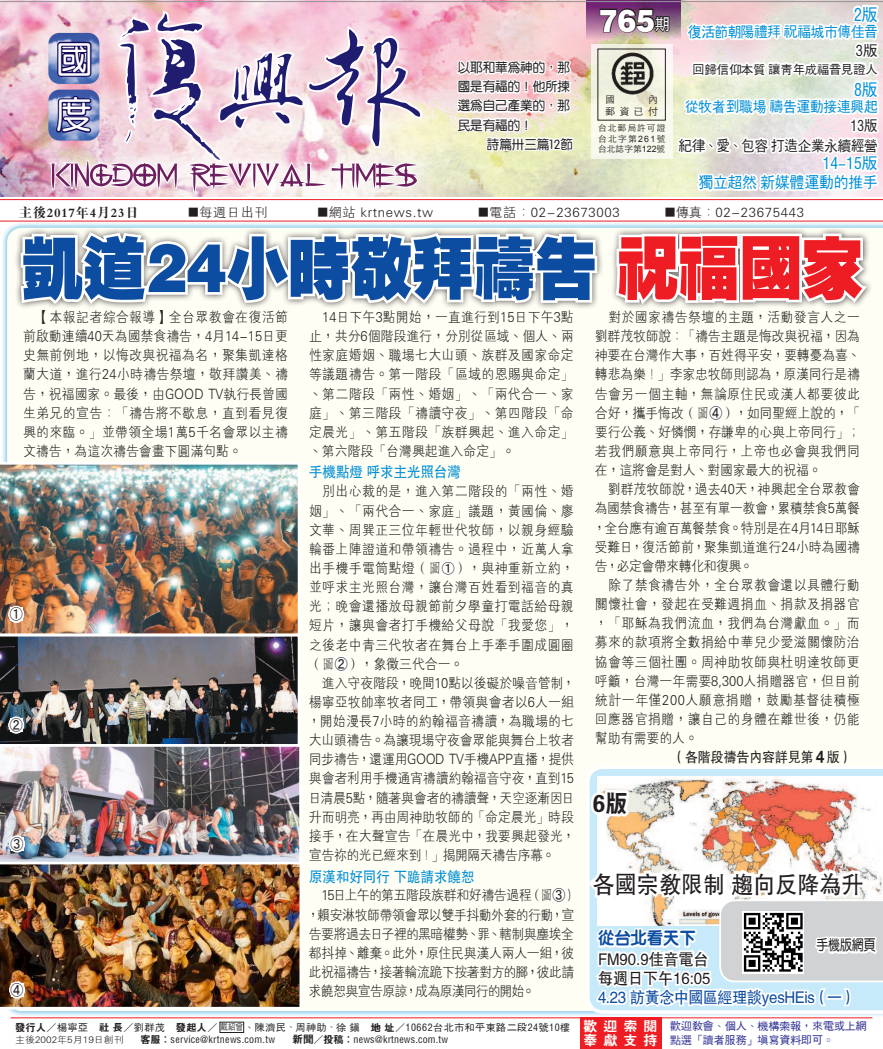
<style>
.page{position:relative;width:883px;height:1049px;background:#fff}
.page>*{position:absolute;margin:0;border:0;box-sizing:border-box;transform-origin:0 0}
.t1{font:67.5px "FZCCHB B51 0";color:#0d4da1;scale:.91 1}
.t2{font:37.75px/55.4px "DF Yuan Std W5";color:#fff}
.t3{font:31.25px "FZCCHB B51 0";color:#fff;scale:.9 1}
.t4{font:24.25px "FZHTB B51 0";color:#231f20;scale:.91 1}
.t5{font:24.25px "FZH4 B B51 0";color:#231f20;scale:.91 1}
.t6{font:17.5px "FZY4 B B51 0";color:#0d4da1;scale:.93 1}
.t7{font:17.5px "FZPHB B51 0";color:#008fd5;scale:.9 1}
.t8{font:16.25px "FZHTB B51 0";letter-spacing:-.02em;color:#0d4da1;scale:.93 1}
.t9{font:16.25px/19.1px "FZHTB B51 0";color:#231f20;scale:.93 1}
.t10{font:16.25px/18.8px "FZPHB B51 0";color:#008fd5;text-align:right}
.t11{font:15px "FZPHB B51 0";letter-spacing:-.005em;color:#008fd5;scale:.9 1}
.t12{font:15px/20px "FZPHB B51 0";letter-spacing:-.015em;color:#231f20;text-align:right;scale:.9 1}
.t13{font:15px "FZPHB B51 0";letter-spacing:-.015em;color:#231f20}
.t14{font:14.88px "FZHTB B51 0";color:#008fd5;scale:.91 1}
.t15{font:14.88px "FZY3 B B51 0";color:#231f20;scale:.79 1}
.t16{font:14.12px/19.1px "FZXH1 B B51 0";letter-spacing:.005em;color:#231f20;text-align:justify;scale:.91 1}
.t17{font:14.12px/19.1px "FZXH1 B B51 0";letter-spacing:-.035em;color:#231f20;scale:.91 1}
.t18{font:14.12px "FZHTB B51 0";color:#231f20;scale:.91 1}
.t19{font:14.12px "MS P Mincho";color:#231f20;scale:.91 1}
.t20{font:13.75px/14.4px "FZH4 B B51 0";letter-spacing:.445em;color:#fff}
.t21{font:13.25px "FZXH1 B B51 0";letter-spacing:.05em;color:#231f20}
.t22{font:13.25px "FZDBSB B51 0";letter-spacing:.05em;color:#231f20}
.t23{font:13.12px/19.1px "FZY3 B B51 0";color:#231f20;text-align:justify;scale:.95 1}
.t24{font:12.5px "FZPHB B51 0";color:#231f20}
.t25{font:11.25px/13.5px "FZPHB B51 0";color:#2e3092}
.t26{font:10px "FZPHB B51 0";letter-spacing:.04em;color:#231f20}
.t27{font:10px "FZPHB B51 0";letter-spacing:.02em;color:#231f20}
.t28{font:500 10px/12px "Lin Gothic";color:#231f20;text-align:right}
.t29{font:9.38px "FZXH1 B B51 0";color:#231f20;scale:1.07 1}
.t30{font:500 8.75px/10.5px "Lin Gothic";letter-spacing:.115em;color:#231f20;text-align:justify}
.s1{font-family:"FZPHB B51 0";font-size:16.25px}
.s2{font-family:"Arial";font-weight:400}
.s3{font-size:11.38px}
.s4{color:#ee1d23}
.s5{font-family:"FZFSB B51 0"}
.s6{font-family:"MS P Mincho";font-size:13.12px}
.s7{font-family:"MS P Mincho"}
.s8{font-family:"FZH4 B B51 0"}
.s9{font-size:8.88px;color:#3e3e3f}
.s10{font-size:8.75px}
.s11{font-family:"FZH4 B B51 0";font-size:10.62px}
</style>
<div class="page">
<img style="left:0;top:0;width:882px;height:196px">
<svg style="left:586px;top:0;width:12px;height:43px"></svg>
<img style="left:428px;top:0;width:17px;height:186px">
<img style="left:25px;top:137px;width:416px;height:59px">
<svg style="left:46px;top:0;width:382px;height:196px;background:#d2b8cc"></svg>
<svg style="left:591px;top:44px;width:81px;height:114px"></svg>
<hr style="left:0;top:221px;width:882px;height:1px;background:#ee1d23">
<div style="left:579px;top:1018px;width:82px;height:31px;background:#ee1d23"></div>
<hr style="left:0;top:1px;width:882px;height:1px;background:#939598">
<hr style="left:0;top:199px;width:882px;height:1px;background:#ee1d23">
<div style="left:7px;top:228px;width:875px;height:783px;background:#fffef4"></div>
<svg style="left:598px;top:0;width:284px;height:195px"></svg>
<svg style="left:455px;top:0;width:119px;height:154px"></svg>
<svg style="left:437px;top:558px;width:21px;height:20px"></svg>
<svg style="left:330px;top:653px;width:22px;height:22px"></svg>
<svg style="left:542px;top:885px;width:27px;height:21px"></svg>
<svg style="left:705px;top:397px;width:21px;height:27px"></svg>
<img style="left:0;top:462px;width:300px;height:172px">
<div style="left:14px;top:226px;width:859px;height:84px;background:#231f20;opacity:.75"></div>
<svg style="left:13px;top:228px;width:586px;height:80px"></svg>
<svg style="left:611px;top:220px;width:261px;height:89px"></svg>
<img style="left:0;top:865px;width:302px;height:144px">
<svg style="left:6px;top:604px;width:21px;height:21px"></svg>
<img style="left:0;top:634px;width:302px;height:231px">
<svg style="left:7px;top:974px;width:21px;height:27px"></svg>
<svg style="left:581px;top:768px;width:301px;height:281px"></svg>
<h2 class="t2" style="left:55px;top:31px;width:55px">國度</h2>
<p class="t23" style="left:457px;top:58px;width:120px">以耶和華為神的，那國是有福的！他所揀選為自己產業的，那民是有福的！</p>
<p class="t23" style="left:487px;top:135px;width:92px">詩篇卅三篇12節</p>
<h3 class="t3" style="left:598px;top:2px;width:80px">765<span class="s1">期</span></h3>
<p class="t28" style="left:605px;top:93px;width:54px">內<br>郵資已付</p>
<p class="t30" style="left:598px;top:122px;width:69px">台北郵局許可證台北字第<span class="s2">261</span>號台北誌字第<span class="s2">122</span>號</p>
<p class="t28" style="left:605px;top:93px;width:12px">國</p>
<p class="t7" style="left:853px;top:4px;width:28px">2版</p>
<p class="t11" style="left:687px;top:23px;width:212px">復活節朝陽禮拜 祝福城市傳佳音</p>
<p class="t13" style="left:855px;top:41px;width:23px">3版</p>
<p class="t24" style="left:692px;top:62px;width:186px">回歸信仰本質 讓青年成福音見證人</p>
<p class="t7" style="left:853px;top:79px;width:28px">8版</p>
<p class="t11" style="left:685px;top:98px;width:215px">從牧者到職場 禱告運動接連興起</p>
<p class="t12" style="left:678px;top:116px;width:223px">13版<br>紀律、愛、包容 打造企業永續經營</p>
<p class="t10" style="left:698px;top:154px;width:181px">14-15版<br>獨立超然 新媒體運動的推手</p>
<p class="t22" style="left:19px;top:205px;width:121px">主後2017年4月23日</p>
<p class="t21" style="left:188px;top:205px;width:82px"><span class="s3">■</span>每週日出刊</p>
<p class="t21" style="left:317px;top:205px;width:118px"><span class="s3">■</span>網站 krtnews.tw</p>
<p class="t21" style="left:478px;top:205px;width:143px"><span class="s3">■</span>電話：02-23673003</p>
<p class="t21" style="left:664px;top:205px;width:141px"><span class="s3">■</span>傳真：02-23675443</p>
<h1 class="t1" style="left:22px;top:227px;width:925px">凱道24小時敬拜禱告 <span class="s4">祝福國家</span></h1>
<p class="t16" style="left:23px;top:308px;width:292px">　【本報記者綜合報導】全台眾教會在復活節前啟動連續40天為國禁食禱告，4月14-15日更史無前例地，以悔改與祝福為名，聚集凱達格蘭大道，進行24小時禱告祭壇，敬拜讚美、禱告，祝福國家。最後，由GOOD TV執行長曾國生弟兄的宣告：「禱告將不歇息，直到看見復興的來臨。」並帶領全場1萬5千名會眾以主禱文禱告，為這次禱告會畫下圓滿句點。</p>
<p class="t16" style="left:309px;top:308px;width:292px">　14日下午3點開始，一直進行到15日下午3點止，共分6個階段進行，分別從區域、個人、兩性家庭婚姻、職場七大山頭、族群及國家命定等議題禱告。第一階段「區域的恩賜與命定」、第二階段「兩性、婚姻」、「兩代合一、家庭」、第三階段「禱讀守夜」、第四階段「命定晨光」、第五階段「族群興起、進入命定」、第六階段「台灣興起進入命定」。</p>
<p class="t14" style="left:309px;top:462px;width:168px">手機點燈 呼求主光照台灣</p>
<p class="t16" style="left:308px;top:482px;width:295px;text-align:left">　別出心裁的是，進入第二階段的「兩性、婚姻」、「兩代合一、家庭」議題，黃國倫、廖文華、周巽正三位年輕世代牧師，以親身經驗輪番上陣證道和帶領禱告。過程中，近萬人拿出手機手電筒點燈<span class="s5">（圖</span><span class="s6">➀</span><span class="s5">）</span>，與神重新立約，並呼求主光照台灣，讓台灣百姓看到福音的真光；晚會還播放母親節前夕學童打電話給母親短片，讓與會者打手機給父母說「我愛您」，之後老中青三代牧者在舞台上手牽手圍成圓圈<span class="s5">（圖</span><span class="s7">➁</span><span class="s5">）</span>，象徵三代合一。<br>　進入守夜階段，晚間10點以後礙於噪音管制，楊寧亞牧帥率牧者同工，帶領與會者以6人一組，開始漫長7小時的約翰福音禱讀，為職場的七大山頭禱告。為讓現場守夜會眾能與舞台上牧者同步禱告，還運用GOOD TV手機APP直播，提供與會者利用手機通宵禱讀約翰福音守夜，直到15日清晨5點，隨著與會者的禱讀聲，天空逐漸因日升而明亮，再由周神助牧師的「命定晨光」時段接手，在大聲宣告「在晨光中，我要興起發光，宣告祢的光已經來到！」揭開隔天禱告序幕。</p>
<p class="t14" style="left:309px;top:866px;width:183px">原漢和好同行 下跪請求饒恕</p>
<p class="t17" style="left:307px;top:886px;width:298px">　15日上午的第五階段族群和好禱告過程<span class="s5">（圖</span><span class="s7">➂</span>），賴安淋牧師帶領會眾以雙手抖動外套的行動，宣告要將過去日子裡的黑暗權勢、罪、轄制與塵埃全都抖掉、離棄。此外，原住民與漢人兩人一組，彼此祝福禱告，接著輪流跪下按著對方的腳，彼此請求饒恕與宣告原諒，成為原漢同行的開始。</p>
<p class="t19" style="left:10px;top:607px;width:16px">➀</p>
<p class="t19" style="left:10px;top:718px;width:16px">➁</p>
<p class="t19" style="left:11px;top:837px;width:16px">➂</p>
<p class="t19" style="left:11px;top:983px;width:16px">➃</p>
<p class="t26" style="left:15px;top:1021px;width:556px"><span class="s8">發行人</span>／楊寧亞　<span class="s8">社 長</span>／劉群茂　<span class="s8">發起人</span>／ <span class="s9">戴紹曾</span>、陳濟民<span class="s10">、</span>周神助<span class="s10">、</span>徐 鎮　<span class="s8">地 址</span>／10662台北市和平東路二段24號10樓</p>
<p class="t29" style="left:15px;top:1034px;width:103px">主後2002年5月19日創刊</p>
<p class="t26" style="left:141px;top:1034px;width:136px"><span class="s8">客服：</span>service@krtnews.com.tw</p>
<p class="t27" style="left:292px;top:1034px;width:157px"><span class="s11">新聞</span><span class="s8">／投稿：</span>news@krtnews.com.tw</p>
<p class="t16" style="left:593px;top:308px;width:295px;text-align:left">　對於國家禱告祭壇的主題，活動發言人之一劉群茂牧師說：「禱告主題是悔改與祝福，因為神要在台灣作大事，百姓得平安，要轉憂為喜、轉悲為樂！」李家忠牧師則認為，原漢同行是禱告會另一個主軸，無論原住民或漢人都要彼此合好，攜手悔改<span class="s5">（圖</span><span class="s7">➃</span><span class="s5">）</span>，如同聖經上說的，「要行公義、好憐憫，存謙卑的心與上帝同行」；若我們願意與上帝同行，上帝也必會與我們同在，這將會是對人、對國家最大的祝福。<br>　劉群茂牧師說，過去40天，神興起全台眾教會為國禁食禱告，甚至有單一教會，累積禁食5萬餐，全台應有逾百萬餐禁食。特別是在4月14日耶穌受難日，復活節前，聚集凱道進行24小時為國禱告，必定會帶來轉化和復興。<br>　除了禁食禱告外，全台眾教會還以具體行動關懷社會，發起在受難週捐血、捐款及捐器官，「耶穌為我們流血，我們為台灣獻血。」而募來的款項將全數捐給中華兒少愛滋關懷防治協會等三個社團。周神助牧師與杜明達牧師更呼籲，台灣一年需要8,300人捐贈器官，但目前統計一年僅200人願意捐贈，鼓勵基督徒積極回應器官捐贈，讓自己的身體在離世後，仍能幫助有需要的人。</p>
<p class="t18" style="left:594px;top:747px;width:284px">　　　　　　（各階段禱告內容詳見第４版）</p>
<h3 class="t5" style="left:592px;top:790px;width:39px">6版</h3>
<h3 class="t4" style="left:592px;top:867px;width:299px">各國宗教限制 趨向反降為升</h3>
<p class="t6" style="left:598px;top:928px;width:106px">從台北看天下</p>
<p class="t9" style="left:598px;top:948px;width:122px">FM90.9佳音電台每週日下午16:05</p>
<p class="t8" style="left:598px;top:986px;width:279px">4.23 訪黃念中國區經理談yesHEis（一）</p>
<p class="t15" style="left:816px;top:937px;width:76px">手機版網頁</p>
<p class="t20" style="left:583px;top:1019px;width:76px">歡迎索閱奉獻支持</p>
<p class="t25" style="left:670px;top:1019px;width:198px">歡迎教會、個人、機構索報，來電或上網點選「讀者服務」填寫資料即可。</p>
</div>
